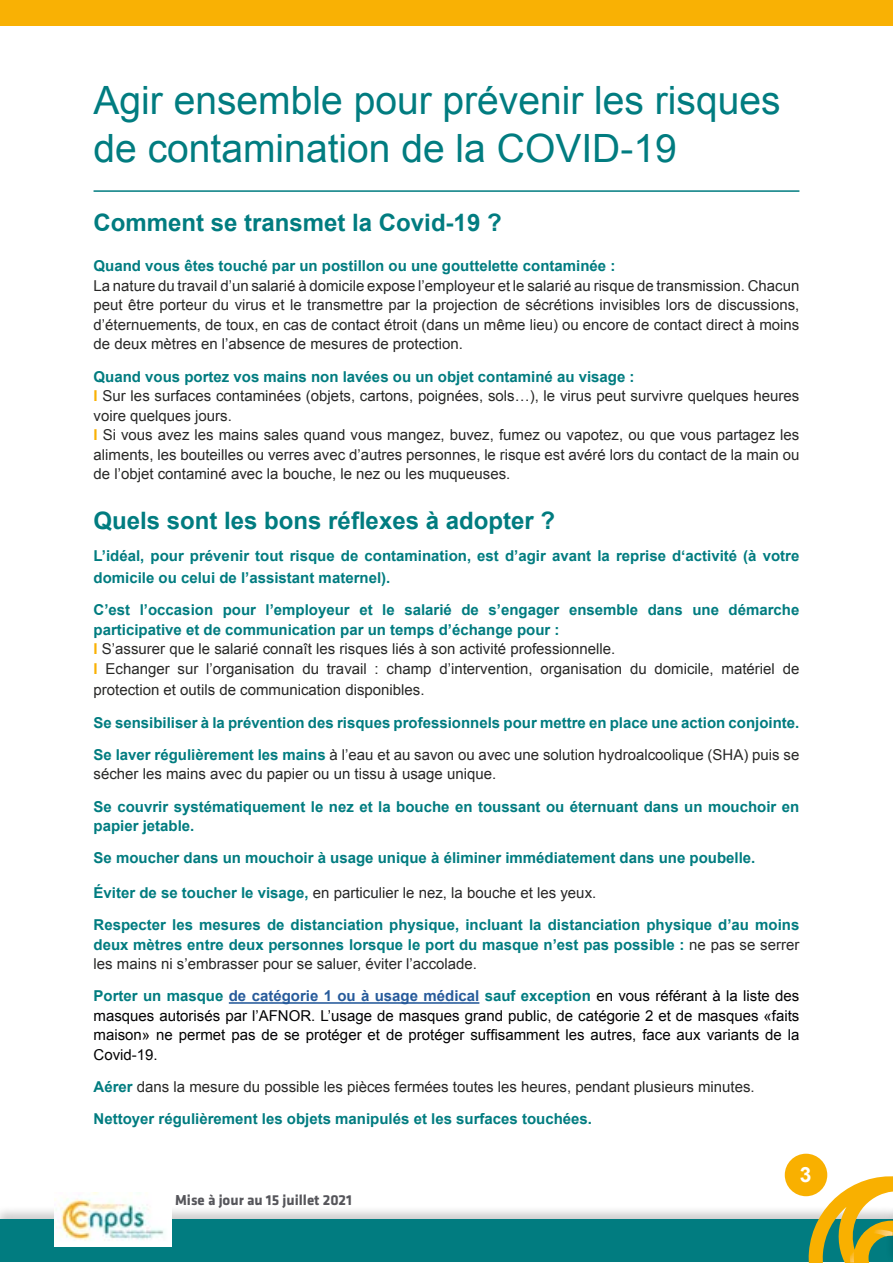
<style>
.page{position:relative;width:893px;height:1263px;background:#fff}
.page>*{position:absolute;margin:0;border:0;box-sizing:border-box;transform-origin:0 0}
.t1{font:39px/48px "Arial";color:#017c80}
.t2{font:700 24px "Arial";color:#017c80}
.t3{font:700 21px "Arial";color:#fff}
.t4{font:15px/19.5px "Arial";color:#282827}
.t5{font:700 15px/32.2px "Arial";color:#017c80}
.t6{font:15px/19.5px "Arial";color:#020203;text-align:justify}
.t7{font:700 15px "Klavika Basic";color:#56565b}
.s1{font-weight:700;color:#017c80}
.s2{font-weight:700;color:#f9b104}
.s3{font-weight:400;color:#282827}
.s4{font-weight:700;color:#275b9b}
</style>
<div class="page">
<hr style="left:94px;top:190px;width:705px;height:2px;background:#017c80">
<hr style="left:229px;top:1002px;width:250px;height:2px;background:#275b9b">
<div style="left:0;top:0;width:893px;height:26px;background:#f9b104"></div>
<div style="left:0;top:1205px;width:893px;height:58px;background:#000;opacity:.2"></div>
<div style="left:0;top:1219px;width:893px;height:43px;background:#017c80"></div>
<div style="left:885px;top:1205px;width:8px;height:58px;background:#000;opacity:.2"></div>
<hr style="left:892px;top:1219px;width:1px;height:43px;background:#017c80">
<img style="left:55px;top:1193px;width:116px;height:53px">
<svg style="left:805px;top:1173px;width:87px;height:89px"></svg>
<div style="left:785px;top:1154px;width:42px;height:42px;background:#f9b000;border-radius:50%"></div>
<h1 class="t1" style="left:94px;top:77px;width:689px">Agir ensemble pour prévenir les risques de contamination de la COVID-19</h1>
<h2 class="t2" style="left:94px;top:206px;width:410px">Comment se transmet la Covid-19 ?</h2>
<p class="t5" style="left:94px;top:250px;width:523px">Quand vous êtes touché par un postillon ou une gouttelette contaminée :</p>
<p class="t4" style="left:94px;top:276px;width:707px;text-align:justify">La nature du travail d’un salarié à domicile expose l’employeur et le salarié au risque de transmission. Chacun peut être porteur du virus et le transmettre par la projection de sécrétions invisibles lors de discussions, d’éternuements, de toux, en cas de contact étroit (dans un même lieu) ou encore de contact direct à moins de deux mètres en l’absence de mesures de protection.</p>
<p class="t4" style="left:94px;top:367px;width:707px"><span class="s1">Quand vous portez vos mains non lavées ou un objet contaminé au visage :<br></span><span class="s2">I</span> Sur les surfaces contaminées (objets, cartons, poignées, sols…), le virus peut survivre quelques heures voire quelques jours.<br><span class="s2">I</span> Si vous avez les mains sales quand vous mangez, buvez, fumez ou vapotez, ou que vous partagez les aliments, les bouteilles ou verres avec d’autres personnes, le risque est avéré lors du contact de la main ou de l’objet contaminé avec la bouche, le nez ou les muqueuses.</p>
<h2 class="t2" style="left:94px;top:505px;width:463px">Quels sont les bons réflexes à adopter ?</h2>
<p class="t5" style="left:94px;top:546px;width:707px;line-height:21.6px">L’idéal, pour prévenir tout risque de contamination, est d’agir avant la reprise d‘activité (à votre domicile ou celui de l’assistant maternel).</p>
<p class="t4" style="left:94px;top:600px;width:707px"><span class="s1">C’est l’occasion pour l’employeur et le salarié de s’engager ensemble dans une démarche participative et de communication par un temps d’échange pour :<br></span><span class="s2">I</span> S’assurer que le salarié connaît les risques liés à son activité professionnelle.<br><span class="s2">I</span> Echanger sur l’organisation du travail : champ d’intervention, organisation du domicile, matériel de</p>
<p class="t4" style="left:94px;top:681px;width:332px">protection et outils de communication disponibles.</p>
<p class="t5" style="left:94px;top:707px;width:707px">Se sensibiliser à la prévention des risques professionnels pour mettre en place une action conjointe.<br>Se laver régulièrement les mains <span class="s3">à l’eau et au savon ou avec une solution hydroalcoolique (SHA) puis se</span></p>
<p class="t4" style="left:94px;top:765px;width:404px">sécher les mains avec du papier ou un tissu à usage unique.</p>
<p class="t5" style="left:94px;top:797px;width:707px;line-height:19.5px">Se couvrir systématiquement le nez et la bouche en toussant ou éternuant dans un mouchoir en papier jetable.</p>
<p class="t5" style="left:94px;top:842px;width:663px">Se moucher dans un mouchoir à usage unique à éliminer immédiatement dans une poubelle.</p>
<p class="t5" style="left:94px;top:877px;width:707px">Éviter de se toucher le visage, <span class="s3">en particulier le nez, la bouche et les yeux.<br></span>Respecter les mesures de distanciation physique, incluant la distanciation physique d’au moins</p>
<p class="t5" style="left:94px;top:935px;width:707px;line-height:19.5px">deux mètres entre deux personnes lorsque le port du masque n’est pas possible : <span class="s3">ne pas se serrer les mains ni s’embrasser pour se saluer, éviter l’accolade.</span></p>
<p class="t6" style="left:94px;top:986px;width:707px"><span class="s1">Porter un masque</span> <span class="s4">de catégorie 1 ou à usage médical</span> <span class="s1">sauf exception</span> en vous référant à la liste des masques autorisés par l’AFNOR. L’usage de masques grand public, de catégorie 2 et de masques «faits maison» ne permet pas de se protéger et de protéger suffisamment les autres, face aux variants de la Covid-19.</p>
<p class="t4" style="left:94px;top:1071px;width:663px;line-height:32.2px"><span class="s1">Aérer</span> dans la mesure du possible les pièces fermées toutes les heures, pendant plusieurs minutes.<br><span class="s1">Nettoyer régulièrement les objets manipulés et les surfaces touchées.</span></p>
<p class="t7" style="left:175px;top:1189px;width:178px">Mise à jour au 15 juillet 2021</p>
<h3 class="t3" style="left:800px;top:1161px;width:13px">3</h3>
</div>
